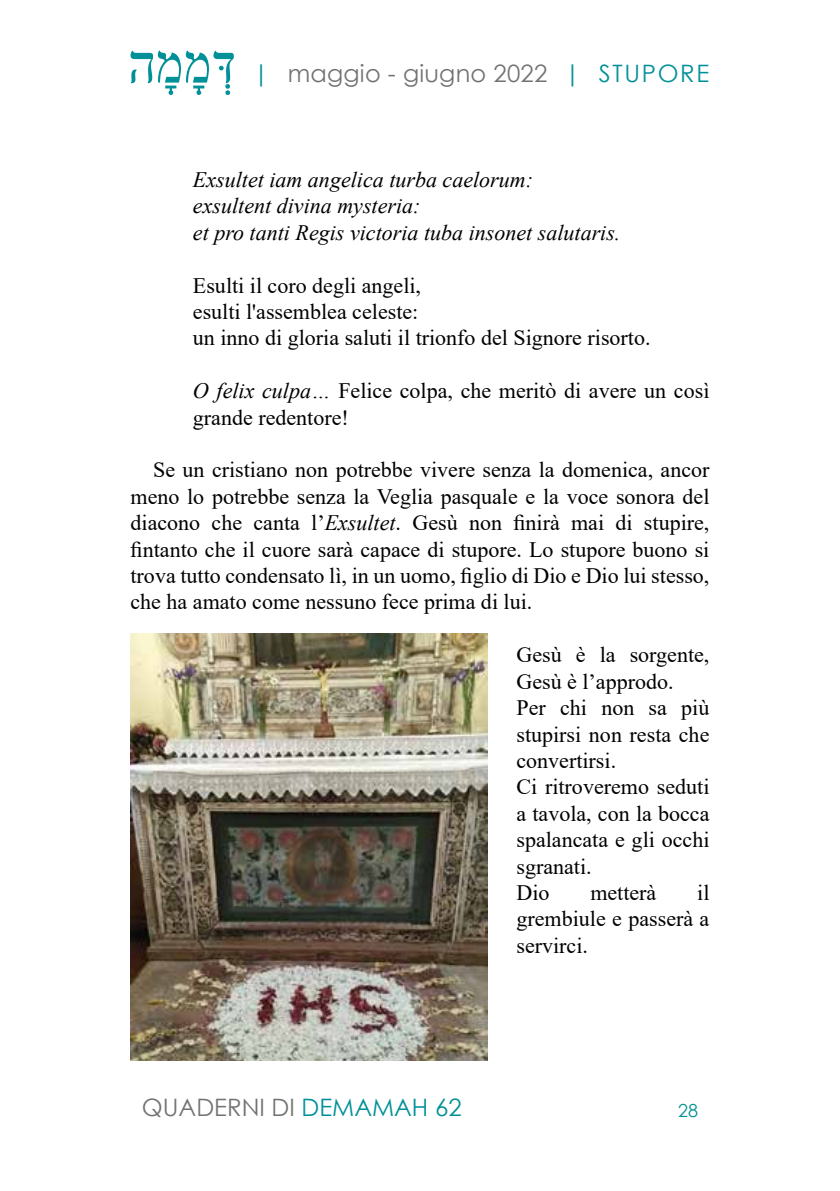
<style>
.page{position:relative;width:840px;height:1191px;background:#fff}
.page>*{position:absolute;margin:0;border:0;box-sizing:border-box;transform-origin:0 0}
.t1{font:24px "Century Gothic";letter-spacing:.01em;color:#727271}
.t2{font:22px/26.4px "Times New Roman";color:#000}
.t3{font:italic 22px/26.4px "Times New Roman";color:#000}
.t4{font:18px "Century Gothic";color:#009098}
.s1{color:#009098}
.s2{font-style:italic}
</style>
<div class="page">
<img style="left:130px;top:633px;width:357px;height:427px">
<svg style="left:130px;top:51px;width:104px;height:44px"></svg>
<p class="t1" style="left:253px;top:56px;width:457px"><span class="s1">|</span> maggio - giugno 2022 <span class="s1">| STUPORE</span></p>
<p class="t3" style="left:193px;top:166px;width:428px">Exsultet iam angelica turba caelorum:<br>exsultent divina mysteria:<br>et pro tanti Regis victoria tuba insonet salutaris.</p>
<p class="t2" style="left:193px;top:271px;width:459px">Esulti il coro degli angeli,<br>esulti l'assemblea celeste:<br>un inno di gloria saluti il trionfo del Signore risorto.</p>
<p class="t2" style="left:193px;top:377px;width:517px"><span class="s2">O felix culpa…</span> Felice colpa, che meritò di avere un così grande redentore!</p>
<p class="t2" style="left:130px;top:456px;width:580px;text-align:justify;text-indent:23px">Se un cristiano non potrebbe vivere senza la domenica, ancor meno lo potrebbe senza la Veglia pasquale e la voce sonora del diacono che canta l’<span class="s2">Exsultet</span>. Gesù non finirà mai di stupire, fintanto che il cuore sarà capace di stupore. Lo stupore buono si trova tutto condensato lì, in un uomo, figlio di Dio e Dio lui stesso, che ha amato come nessuno fece prima di lui.</p>
<p class="t2" style="left:516px;top:641px;width:194px">Gesù è la sorgente,<br>Gesù è l’approdo.<br>Per chi non sa più stupirsi non resta che convertirsi.<br>Ci ritroveremo seduti a tavola, con la bocca spalancata e gli occhi sgranati.<br>Dio</p>
<p class="t2" style="left:516px;top:878px;width:194px;text-align:justify;text-indent:181px">il grembiule e passerà a servirci.</p>
<p class="t2" style="left:590px;top:878px;width:67px">metterà</p>
<p class="t1" style="left:142px;top:1090px;width:321px">QUADERNI DI <span class="s1">DEMAMAH 62</span></p>
<p class="t4" style="left:677px;top:1097px;width:21px">28</p>
</div>
